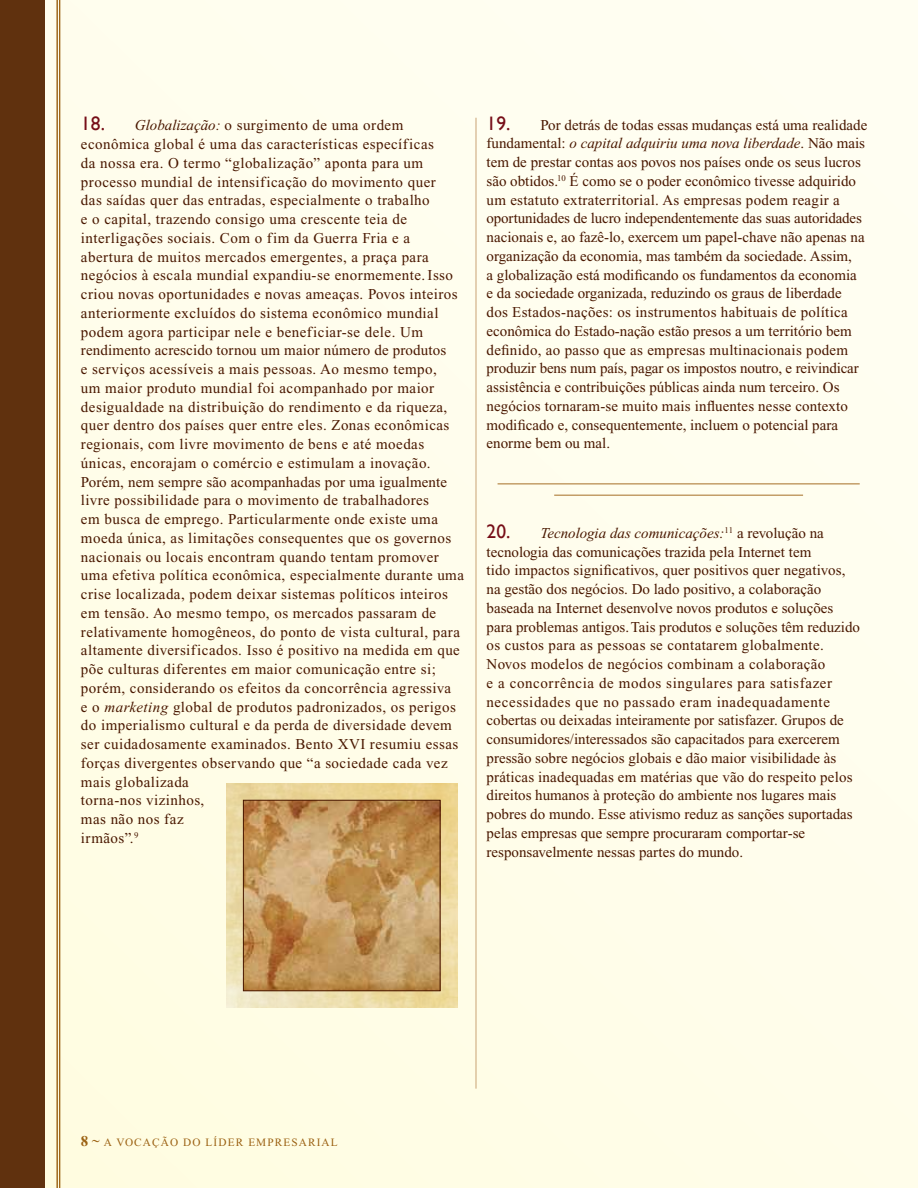
<style>
.page{position:relative;width:918px;height:1188px;background:#fff}
.page>*{position:absolute;margin:0;border:0;box-sizing:border-box;transform-origin:0 0}
.t1{font:15px/18.8px "Times New Roman";color:#491700}
.t2{font:15px/18.8px "Times New Roman";letter-spacing:.025em;color:#491700}
.t3{font:11.25px "Times New Roman";letter-spacing:.1em;color:#9c6213}
.s1{font-family:"Gill Sans";font-size:19.5px;color:#760d17}
.s2{font-style:italic}
.s3{font-weight:700;font-size:15px}
.s4{font-size:15px}
</style>
<div class="page">
<div style="left:14px;top:0;width:904px;height:1188px;background:#fffdec"></div>
<svg style="left:226px;top:783px;width:231px;height:225px;background:#e9d69f"></svg>
<img style="left:245px;top:802px;width:193px;height:187px">
<div style="left:243px;top:800px;width:197px;height:191px;border:1px solid #491700"></div>
<hr style="left:498px;top:484px;width:362px;height:1px;background:#a56e25">
<hr style="left:554px;top:495px;width:249px;height:1px;background:#a56e25">
<hr style="left:476px;top:118px;width:1px;height:971px;background:#c9a375">
<hr style="left:57px;top:0;width:1px;height:1188px;background:#9c6213">
<hr style="left:59px;top:0;width:1px;height:1188px;background:#9c6213">
<div style="left:0;top:0;width:44px;height:1188px;background:#60310e"></div>
<p class="t2" style="left:81px;top:116px;width:385px"><span class="s1">18.</span> <span class="s2">Globalização:</span> o surgimento de uma ordem econômica global é uma das características específicas<br>da nossa era. O termo “globalização” aponta para um processo mundial de intensificação do movimento quer<br>das saídas quer das entradas, especialmente o trabalho<br>e o capital, trazendo consigo uma crescente teia de interligações sociais. Com o fim da Guerra Fria e a abertura de muitos mercados emergentes, a praça para negócios à escala mundial expandiu-se enormemente. Isso criou novas oportunidades e novas ameaças. Povos inteiros anteriormente excluídos do sistema econômico mundial podem agora participar nele e beneficiar-se dele. Um rendimento acrescido tornou um maior número de produtos<br>e serviços acessíveis a mais pessoas. Ao mesmo tempo,<br>um maior produto mundial foi acompanhado por maior desigualdade na distribuição do rendimento e da riqueza, quer dentro dos países quer entre eles. Zonas econômicas regionais, com livre movimento de bens e até moedas únicas, encorajam o comércio e estimulam a inovação.<br>Porém, nem sempre são acompanhadas por uma igualmente livre possibilidade para o movimento de trabalhadores<br>em busca de emprego. Particularmente onde existe uma moeda única, as limitações consequentes que os governos nacionais ou locais encontram quando tentam promover uma efetiva política econômica, especialmente durante uma crise localizada, podem deixar sistemas políticos inteiros em tensão. Ao mesmo tempo, os mercados passaram de relativamente homogêneos, do ponto de vista cultural, para altamente diversificados. Isso é positivo na medida em que põe culturas diferentes em maior comunicação entre si; porém, considerando os efeitos da concorrência agressiva<br>e o <span class="s2">marketing</span> global de produtos padronizados, os perigos do imperialismo cultural e da perda de diversidade devem ser cuidadosamente examinados. Bento XVI resumiu essas forças divergentes observando que “a sociedade cada vez mais globalizada<br>torna-nos vizinhos,<br>mas não nos faz<br>irmãos”.<sup>9</sup></p>
<p class="t1" style="left:487px;top:115px;width:382px"><span class="s1">19.</span> Por detrás de todas essas mudanças está uma realidade fundamental: <span class="s2">o capital adquiriu uma nova liberdade</span>. Não mais tem de prestar contas aos povos nos países onde os seus lucros são obtidos.<sup>10</sup> É como se o poder econômico tivesse adquirido um estatuto extraterritorial. As empresas podem reagir a oportunidades de lucro independentemente das suas autoridades nacionais e, ao fazê-lo, exercem um papel-chave não apenas na organização da economia, mas também da sociedade. Assim,<br>a globalização está modificando os fundamentos da economia<br>e da sociedade organizada, reduzindo os graus de liberdade<br>dos Estados-nações: os instrumentos habituais de política econômica do Estado-nação estão presos a um território bem definido, ao passo que as empresas multinacionais podem produzir bens num país, pagar os impostos noutro, e reivindicar assistência e contribuições públicas ainda num terceiro. Os negócios tornaram-se muito mais influentes nesse contexto modificado e, consequentemente, incluem o potencial para enorme bem ou mal.</p>
<p class="t1" style="left:487px;top:523px;width:375px"><span class="s1">20.</span> <span class="s2">Tecnologia das comunicações:</span><sup>11</sup> a revolução na tecnologia das comunicações trazida pela Internet tem<br>tido impactos significativos, quer positivos quer negativos, na gestão dos negócios. Do lado positivo, a colaboração baseada na Internet desenvolve novos produtos e soluções para problemas antigos. Tais produtos e soluções têm reduzido os custos para as pessoas se contatarem globalmente.<br>Novos modelos de negócios combinam a colaboração<br>e a concorrência de modos singulares para satisfazer necessidades que no passado eram inadequadamente cobertas ou deixadas inteiramente por satisfazer. Grupos de consumidores/interessados são capacitados para exercerem pressão sobre negócios globais e dão maior visibilidade às práticas inadequadas em matérias que vão do respeito pelos direitos humanos à proteção do ambiente nos lugares mais pobres do mundo. Esse ativismo reduz as sanções suportadas pelas empresas que sempre procuraram comportar-se responsavelmente nessas partes do mundo.</p>
<p class="t3" style="left:81px;top:1136px;width:258px"><span class="s3">8</span> <span class="s4">~</span> A VOCAÇÃO DO LÍDER EMPRESARIAL</p>
</div>
